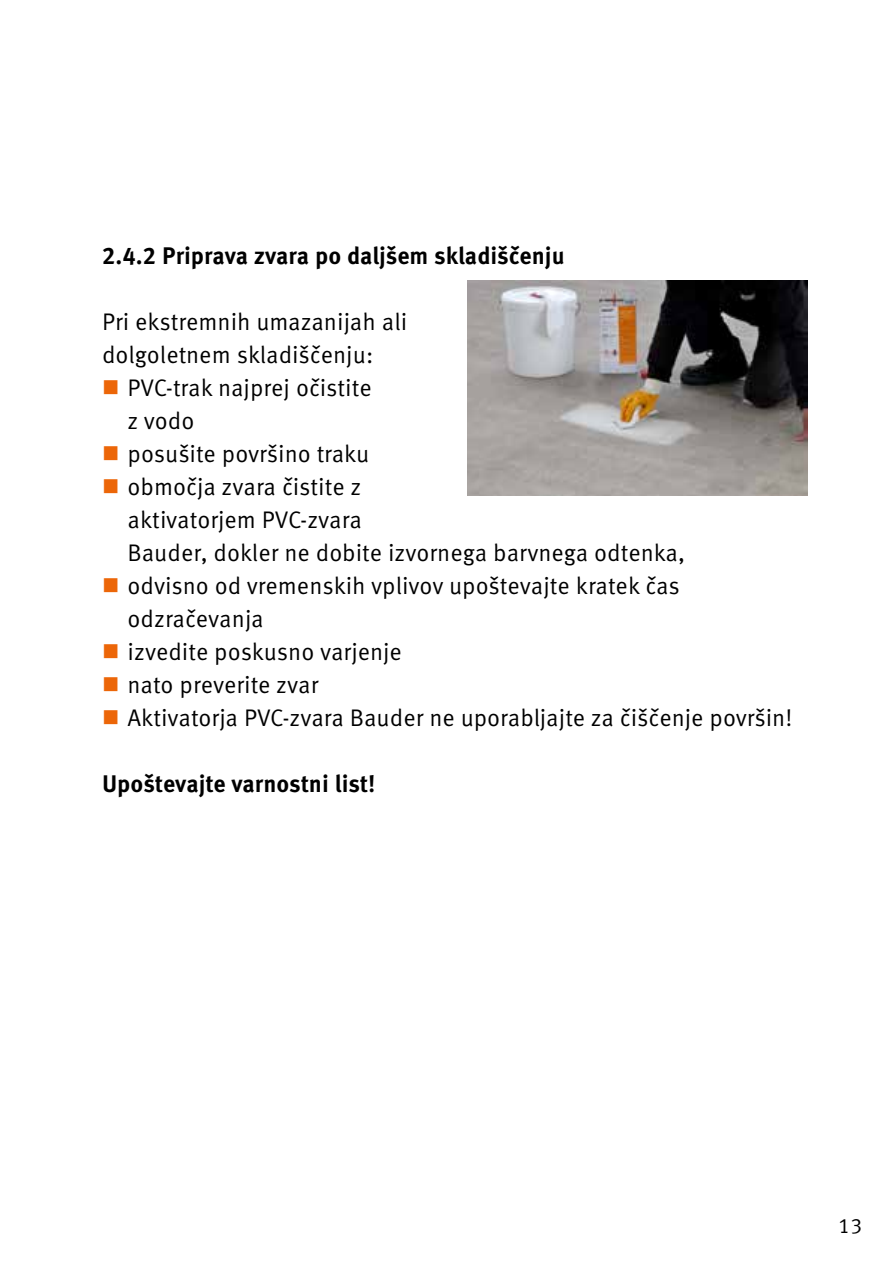
<style>
.page{position:relative;width:893px;height:1268px;background:#fff}
.page>*{position:absolute;margin:0;border:0;box-sizing:border-box;transform-origin:0 0}
.t1{font:24px/33px "Meta Correspondence Pro";color:#000}
.t2{font:700 24px "Meta Correspondence Pro";letter-spacing:-.005em;color:#000}
.t3{font:21px "Meta Correspondence Pro";color:#000}
.s1{color:#ec6608}
</style>
<div class="page">
<img style="left:468px;top:281px;width:340px;height:214px">
<p class="t2" style="left:102px;top:237px;width:464px">2.4.2 Priprava zvara po daljšem skladiščenju</p>
<p class="t1" style="left:102px;top:303px;width:307px">Pri ekstremnih umazanijah ali dolgoletnem skladiščenju:</p>
<p class="t1" style="left:128px;top:369px;width:246px;text-indent:-26px"><span class="s1">■</span> PVC-trak najprej očistite z vodo</p>
<p class="t1" style="left:102px;top:435px;width:269px"><span class="s1">■</span> posušite površino traku</p>
<p class="t1" style="left:128px;top:468px;width:559px;text-indent:-26px"><span class="s1">■</span> območja zvara čistite z<br>aktivatorjem PVC-zvara<br>Bauder, dokler ne dobite izvornega barvnega odtenka,</p>
<p class="t1" style="left:128px;top:567px;width:554px;text-indent:-26px"><span class="s1">■</span> odvisno od vremenskih vplivov upoštevajte kratek čas odzračevanja</p>
<p class="t1" style="left:102px;top:633px;width:301px"><span class="s1">■</span> izvedite poskusno varjenje</p>
<p class="t1" style="left:102px;top:666px;width:218px"><span class="s1">■</span> nato preverite zvar</p>
<p class="t1" style="left:102px;top:699px;width:692px"><span class="s1">■</span> Aktivatorja PVC-zvara Bauder ne uporabljajte za čiščenje površin!</p>
<p class="t2" style="left:102px;top:765px;width:275px">Upoštevajte varnostni list!</p>
<p class="t3" style="left:838px;top:1209px;width:26px">13</p>
</div>
